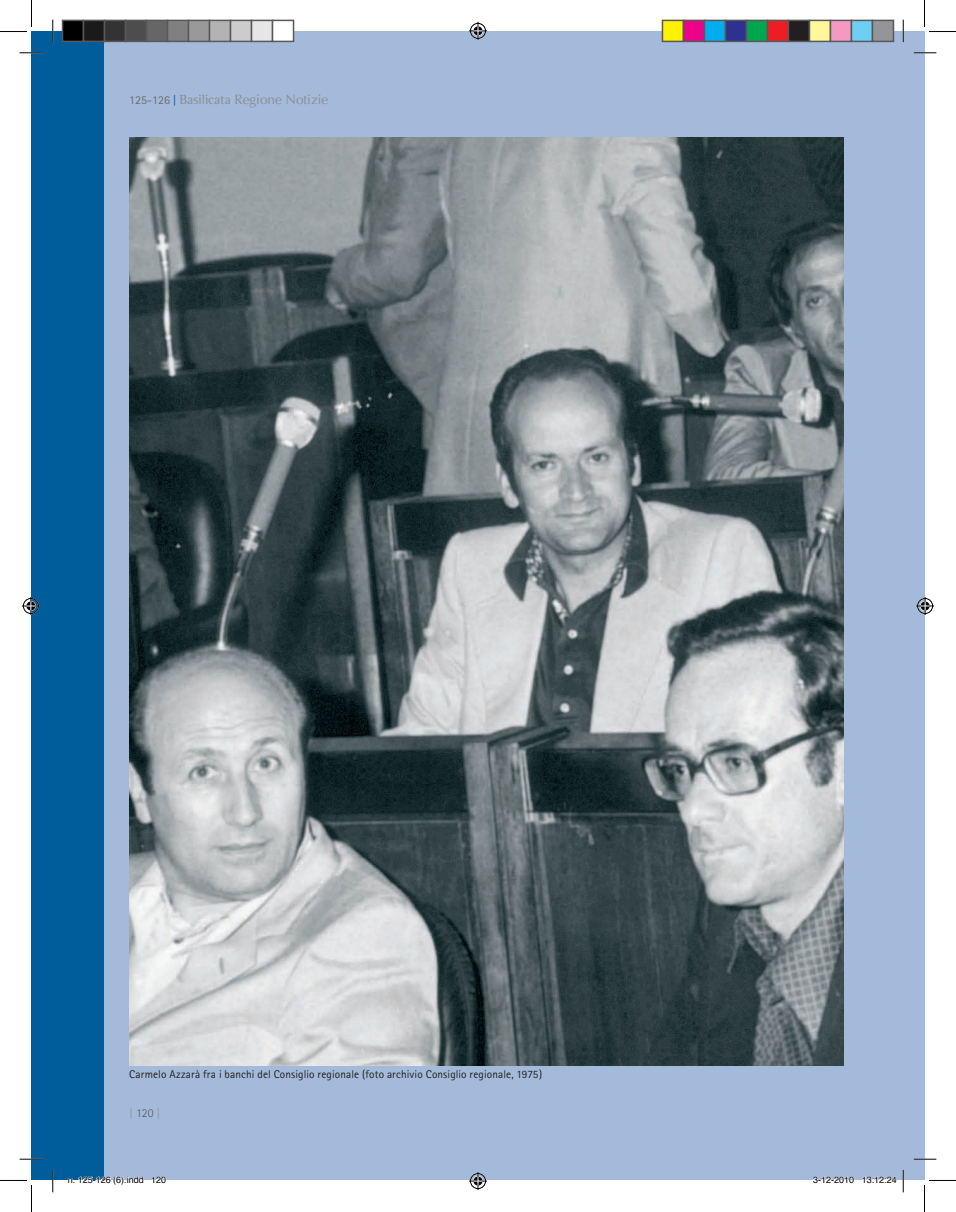
<style>
.page{position:relative;width:956px;height:1212px;background:#fff}
.page>*{position:absolute;margin:0;border:0;box-sizing:border-box;transform-origin:0 0}
.t1{font:13.5px "Optima";color:#8a8c8f}
.t2{font:300 12px "Rotis Sans Serif";color:#57585a}
.t3{font:11.25px "Rotis Sans Serif";letter-spacing:.01em;color:#231f20}
.t4{font:9px "Helvetica";color:#000}
.s1{font-family:"Rotis Sans Serif";font-size:12px;color:#6c6d70}
.s2{font-family:"Rotis Sans Serif";font-size:12px;color:#005d9c}
.s3{font-family:"Rotis Semi Serif"}
.s4{color:#8a8c8f}
</style>
<div class="page">
<div style="left:32px;top:32px;width:892px;height:1148px;background:#a3bada"></div>
<div style="left:32px;top:32px;width:72px;height:1148px;background:#005d9c"></div>
<img style="left:129px;top:138px;width:715px;height:927px">
<svg style="left:20px;top:52px;width:22px;height:2px"></svg>
<svg style="left:914px;top:52px;width:22px;height:2px"></svg>
<svg style="left:20px;top:1158px;width:22px;height:1px"></svg>
<svg style="left:914px;top:1158px;width:22px;height:1px"></svg>
<svg style="left:52px;top:20px;width:2px;height:22px"></svg>
<svg style="left:52px;top:1169px;width:2px;height:22px"></svg>
<svg style="left:903px;top:20px;width:1px;height:22px"></svg>
<svg style="left:903px;top:1169px;width:1px;height:22px"></svg>
<svg style="left:0;top:0;width:32px;height:32px"></svg>
<svg style="left:0;top:1179px;width:32px;height:32px"></svg>
<svg style="left:924px;top:0;width:32px;height:32px"></svg>
<svg style="left:924px;top:1179px;width:32px;height:32px"></svg>
<svg style="left:469px;top:22px;width:18px;height:18px"></svg>
<svg style="left:469px;top:1172px;width:18px;height:17px"></svg>
<svg style="left:22px;top:597px;width:18px;height:18px"></svg>
<svg style="left:916px;top:597px;width:18px;height:18px"></svg>
<div style="left:63px;top:20px;width:21px;height:21px;background:#000"></div>
<div style="left:62px;top:20px;width:22px;height:22px;border:2px solid #595959"></div>
<div style="left:84px;top:20px;width:21px;height:21px;background:#1a1a1a"></div>
<div style="left:83px;top:20px;width:22px;height:22px;border:2px solid #595959"></div>
<div style="left:105px;top:20px;width:21px;height:21px;background:#333"></div>
<div style="left:104px;top:20px;width:22px;height:22px;border:2px solid #595959"></div>
<div style="left:126px;top:20px;width:21px;height:21px;background:#4d4d4d"></div>
<div style="left:125px;top:20px;width:22px;height:22px;border:2px solid #595959"></div>
<div style="left:147px;top:20px;width:21px;height:21px;background:#666"></div>
<div style="left:146px;top:20px;width:22px;height:22px;border:2px solid #595959"></div>
<div style="left:168px;top:20px;width:21px;height:21px;background:#808080"></div>
<div style="left:167px;top:20px;width:22px;height:22px;border:2px solid #595959"></div>
<div style="left:189px;top:20px;width:21px;height:21px;background:#999"></div>
<div style="left:188px;top:20px;width:22px;height:22px;border:2px solid #595959"></div>
<div style="left:210px;top:20px;width:21px;height:21px;background:#b3b3b3"></div>
<div style="left:209px;top:20px;width:22px;height:22px;border:2px solid #595959"></div>
<div style="left:231px;top:20px;width:21px;height:21px;background:#ccc"></div>
<div style="left:230px;top:20px;width:22px;height:22px;border:2px solid #595959"></div>
<div style="left:252px;top:20px;width:21px;height:21px;background:#e6e6e6"></div>
<div style="left:251px;top:20px;width:22px;height:22px;border:2px solid #595959"></div>
<div style="left:273px;top:20px;width:21px;height:21px;background:#fff"></div>
<div style="left:272px;top:20px;width:22px;height:22px;border:2px solid #595959"></div>
<div style="left:662px;top:20px;width:21px;height:21px;background:#fff101"></div>
<div style="left:662px;top:20px;width:22px;height:22px;border:2px solid #595959"></div>
<div style="left:683px;top:20px;width:21px;height:21px;background:#ed028c"></div>
<div style="left:683px;top:20px;width:22px;height:22px;border:2px solid #595959"></div>
<div style="left:704px;top:20px;width:21px;height:21px;background:#00aeef"></div>
<div style="left:704px;top:20px;width:22px;height:22px;border:2px solid #595959"></div>
<div style="left:725px;top:20px;width:21px;height:21px;background:#2e3092"></div>
<div style="left:725px;top:20px;width:22px;height:22px;border:2px solid #595959"></div>
<div style="left:746px;top:20px;width:21px;height:21px;background:#00a54f"></div>
<div style="left:746px;top:20px;width:22px;height:22px;border:2px solid #595959"></div>
<div style="left:767px;top:20px;width:21px;height:21px;background:#ee1d23"></div>
<div style="left:767px;top:20px;width:22px;height:22px;border:2px solid #595959"></div>
<div style="left:788px;top:20px;width:21px;height:21px;background:#231f20"></div>
<div style="left:788px;top:20px;width:22px;height:22px;border:2px solid #595959"></div>
<div style="left:809px;top:20px;width:21px;height:21px;background:#fff79a"></div>
<div style="left:809px;top:20px;width:22px;height:22px;border:2px solid #595959"></div>
<div style="left:830px;top:20px;width:21px;height:21px;background:#f499c2"></div>
<div style="left:830px;top:20px;width:22px;height:22px;border:2px solid #595959"></div>
<div style="left:851px;top:20px;width:21px;height:21px;background:#6bcff6"></div>
<div style="left:851px;top:20px;width:22px;height:22px;border:2px solid #595959"></div>
<div style="left:872px;top:20px;width:21px;height:21px;background:#939598"></div>
<div style="left:872px;top:20px;width:22px;height:22px;border:2px solid #595959"></div>
<svg style="left:68px;top:1176px;width:76px;height:4px"></svg>
<svg style="left:152px;top:1176px;width:15px;height:4px"></svg>
<svg style="left:813px;top:1176px;width:41px;height:4px"></svg>
<svg style="left:862px;top:1176px;width:34px;height:4px"></svg>
<p class="t1" style="left:129px;top:91px;width:201px"><span class="s1">125-126</span> <span class="s2">|</span> <span class="s3">Basilicata</span> Regione Notizie</p>
<p class="t3" style="left:129px;top:1067px;width:414px">Carmelo Azzarà fra i banchi del Consiglio regionale (foto archivio Consiglio regionale, 1975)</p>
<p class="t2" style="left:129px;top:1105px;width:33px"><span class="s4">|</span> 120 <span class="s4">|</span></p>
<p class="t4" style="left:68px;top:1173px;width:100px">n. 125-126 (6).indd 120</p>
<p class="t4" style="left:813px;top:1173px;width:85px">3-12-2010 13:12:24</p>
</div>
